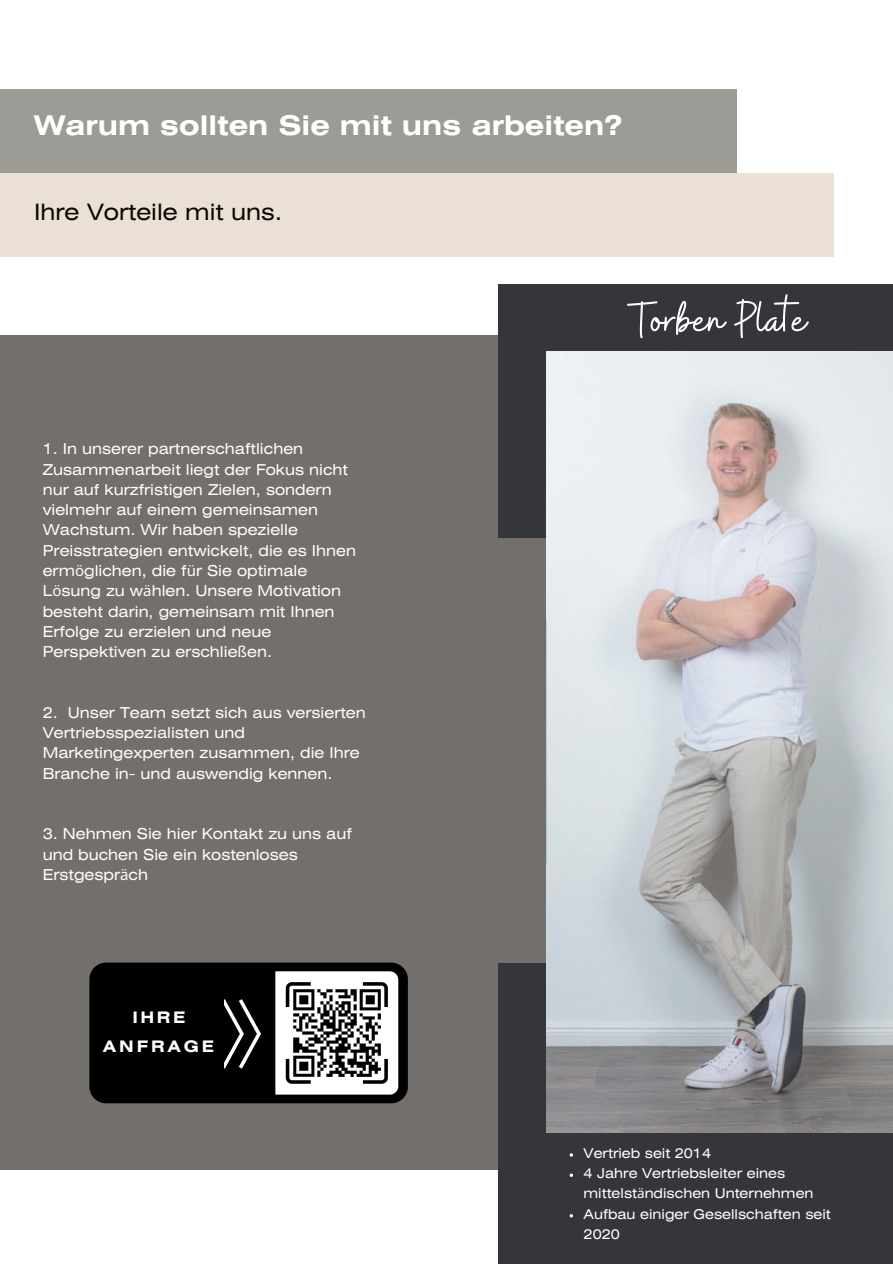
<style>
.page{position:relative;width:893px;height:1264px;background:#fff}
.page>*{position:absolute;margin:0;border:0;box-sizing:border-box;transform-origin:0 0}
.t1{font:51.75px "Buffalo";color:#fff}
.t2{font:700 27px "Helios Ext";color:#fff}
.t3{font:22.5px "Helios Ext";color:#080704}
.t4{font:700 15.9px/29.2px "Helios Ext";letter-spacing:.19em;color:#fff;text-align:center}
.t5{font:15px/20.2px "Helios Ext";color:#fff}
.t6{font:13.5px/20.2px "Helios Ext";color:#fff}
.s1{font-family:"Noto Sans"}
</style>
<div class="page">
<div style="left:0;top:89px;width:736px;height:84px;background:#9c9b95"></div>
<div style="left:0;top:173px;width:833px;height:83px;background:#eae0d3"></div>
<div style="left:0;top:335px;width:546px;height:834px;background:#726f6c"></div>
<div style="left:498px;top:285px;width:394px;height:253px;background:#34363b"></div>
<div style="left:498px;top:962px;width:394px;height:301px;background:#34363b"></div>
<img style="left:546px;top:351px;width:346px;height:781px">
<svg style="left:89px;top:962px;width:319px;height:141px;background:#585858"></svg>
<div style="left:94px;top:972px;width:130px;height:122px;background:#000"></div>
<img style="left:293px;top:988px;width:89px;height:89px">
<h2 class="t2" style="left:34px;top:109px;width:589px">Warum sollten Sie mit uns arbeiten?</h2>
<h3 class="t3" style="left:34px;top:199px;width:250px">Ihre Vorteile mit uns.</h3>
<p class="t5" style="left:43px;top:439px;width:315px">1. In unserer partnerschaftlichen Zusammenarbeit liegt der Fokus nicht nur auf kurzfristigen Zielen, sondern vielmehr auf einem gemeinsamen Wachstum. Wir haben spezielle Preisstrategien entwickelt, die es Ihnen erm<span class="s1">ö</span>glichen, die f<span class="s1">ü</span>r Sie optimale L<span class="s1">ö</span>sung zu w<span class="s1">ä</span>hlen. Unsere Motivation besteht darin, gemeinsam mit Ihnen Erfolge zu erzielen und neue Perspektiven zu erschlie<span class="s1">ß</span>en.</p>
<p class="t5" style="left:43px;top:702px;width:324px">2. Unser Team setzt sich aus versierten Vertriebsspezialisten und Marketingexperten zusammen, die Ihre Branche in- und auswendig kennen.</p>
<p class="t5" style="left:43px;top:823px;width:311px">3. Nehmen Sie hier Kontakt zu uns auf und buchen Sie ein kostenloses<br>Erstgespr<span class="s1">ä</span>ch</p>
<p class="t4" style="left:103px;top:1002px;width:112px">IHRE<br>ANFRAGE</p>
<h1 class="t1" style="left:629px;top:290px;width:178px">Torben Plate</h1>
<p class="t6" style="left:583px;top:1142px;width:249px">Vertrieb seit 2014<br>4 Jahre Vertriebsleiter eines mittelst<span class="s1">ä</span>ndischen Unternehmen<br>Aufbau einiger Gesellschaften seit<br>2020</p>
</div>
